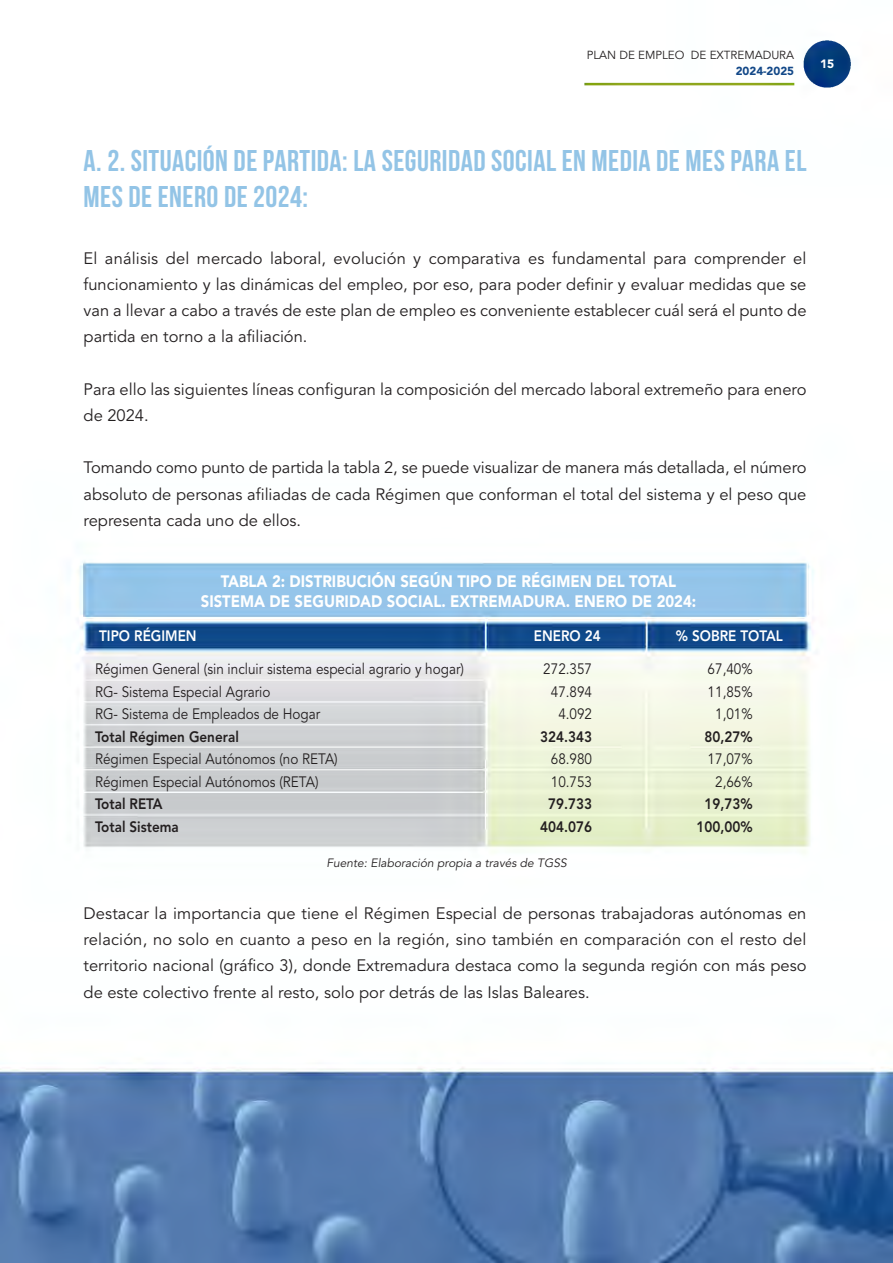
<style>
.page{position:relative;width:893px;height:1263px;background:#fff}
.page>*{position:absolute;margin:0;border:0;box-sizing:border-box;transform-origin:0 0}
.t1{font:700 30px/36px "Bebas Neue";letter-spacing:.015em;color:#93c4e6}
.t2{font:16.5px/26.2px "Avenir";color:#231f20;text-align:justify}
.t3{font:900 16.5px/19.5px "Avenir";color:#fff;text-align:center;scale:.9 1}
.t4{font:15px "Avenir";color:#231f20;scale:.9 1}
.t5{font:800 15px "Avenir";color:#231f20;scale:.9 1}
.t6{font:800 15px "Avenir";color:#fff;scale:.9 1}
.t7{font:italic 12px "Avenir";color:#231f20}
.t8{font:900 12px "Avenir";color:#fff}
.t9{font:11.7px "Avenir";color:#231f20}
.t10{font:900 11.7px "Avenir";color:#124888}
</style>
<div class="page">
<img style="left:0;top:40px;width:893px;height:1222px">
<p class="t9" style="left:587px;top:51px;width:209px">PLAN DE EMPLEO DE EXTREMADURA</p>
<p class="t10" style="left:736px;top:66px;width:60px">2024-2025</p>
<p class="t8" style="left:820px;top:59px;width:16px">15</p>
<h1 class="t1" style="left:84px;top:143px;width:724px">A. 2. SITUACIÓN DE PARTIDA: LA SEGURIDAD SOCIAL EN MEDIA DE MES PARA EL<br>MES DE ENERO DE 2024:</h1>
<p class="t2" style="left:84px;top:247px;width:724px">El análisis del mercado laboral, evolución y comparativa es fundamental para comprender el funcionamiento y las dinámicas del empleo, por eso, para poder definir y evaluar medidas que se van a llevar a cabo a través de este plan de empleo es conveniente establecer cuál será el punto de partida en torno a la afiliación.</p>
<p class="t2" style="left:84px;top:378px;width:724px">Para ello las siguientes líneas configuran la composición del mercado laboral extremeño para enero de 2024.</p>
<p class="t2" style="left:84px;top:456px;width:724px">Tomando como punto de partida la tabla 2, se puede visualizar de manera más detallada, el número absoluto de personas afiliadas de cada Régimen que conforman el total del sistema y el peso que representa cada uno de ellos.</p>
<p class="t3" style="left:201px;top:573px;width:552px">TABLA 2: DISTRIBUCIÓN SEGÚN TIPO DE RÉGIMEN DEL TOTAL<br>SISTEMA DE SEGURIDAD SOCIAL. EXTREMADURA. ENERO DE 2024:</p>
<p class="t6" style="left:99px;top:630px;width:110px">TIPO RÉGIMEN</p>
<p class="t6" style="left:534px;top:630px;width:76px">ENERO 24</p>
<p class="t6" style="left:676px;top:630px;width:120px">% SOBRE TOTAL</p>
<p class="t4" style="left:95px;top:663px;width:411px">Régimen General (sin incluir sistema especial agrario y hogar)</p>
<p class="t4" style="left:543px;top:663px;width:56px">272.357</p>
<p class="t4" style="left:708px;top:663px;width:52px">67,40%</p>
<p class="t4" style="left:95px;top:685px;width:196px">RG- Sistema Especial Agrario</p>
<p class="t4" style="left:551px;top:685px;width:47px">47.894</p>
<p class="t4" style="left:708px;top:685px;width:52px">11,85%</p>
<p class="t4" style="left:95px;top:708px;width:252px">RG- Sistema de Empleados de Hogar</p>
<p class="t4" style="left:558px;top:708px;width:39px">4.092</p>
<p class="t4" style="left:715px;top:708px;width:43px">1,01%</p>
<p class="t5" style="left:95px;top:730px;width:161px">Total Régimen General</p>
<p class="t5" style="left:540px;top:730px;width:59px">324.343</p>
<p class="t5" style="left:704px;top:730px;width:55px">80,27%</p>
<p class="t4" style="left:95px;top:753px;width:271px">Régimen Especial Autónomos (no RETA)</p>
<p class="t4" style="left:551px;top:753px;width:47px">68.980</p>
<p class="t4" style="left:708px;top:753px;width:52px">17,07%</p>
<p class="t4" style="left:95px;top:775px;width:250px">Régimen Especial Autónomos (RETA)</p>
<p class="t4" style="left:551px;top:775px;width:47px">10.753</p>
<p class="t4" style="left:715px;top:775px;width:43px">2,66%</p>
<p class="t5" style="left:95px;top:798px;width:77px">Total RETA</p>
<p class="t5" style="left:548px;top:798px;width:50px">79.733</p>
<p class="t5" style="left:704px;top:798px;width:55px">19,73%</p>
<p class="t5" style="left:95px;top:820px;width:95px">Total Sistema</p>
<p class="t5" style="left:540px;top:820px;width:59px">404.076</p>
<p class="t5" style="left:696px;top:820px;width:64px">100,00%</p>
<p class="t7" style="left:327px;top:858px;width:242px">Fuente: Elaboración propia a través de TGSS</p>
<p class="t2" style="left:84px;top:902px;width:724px">Destacar la importancia que tiene el Régimen Especial de personas trabajadoras autónomas en relación, no solo en cuanto a peso en la región, sino también en comparación con el resto del territorio nacional (gráfico 3), donde Extremadura destaca como la segunda región con más peso de este colectivo frente al resto, solo por detrás de las Islas Baleares.</p>
</div>
